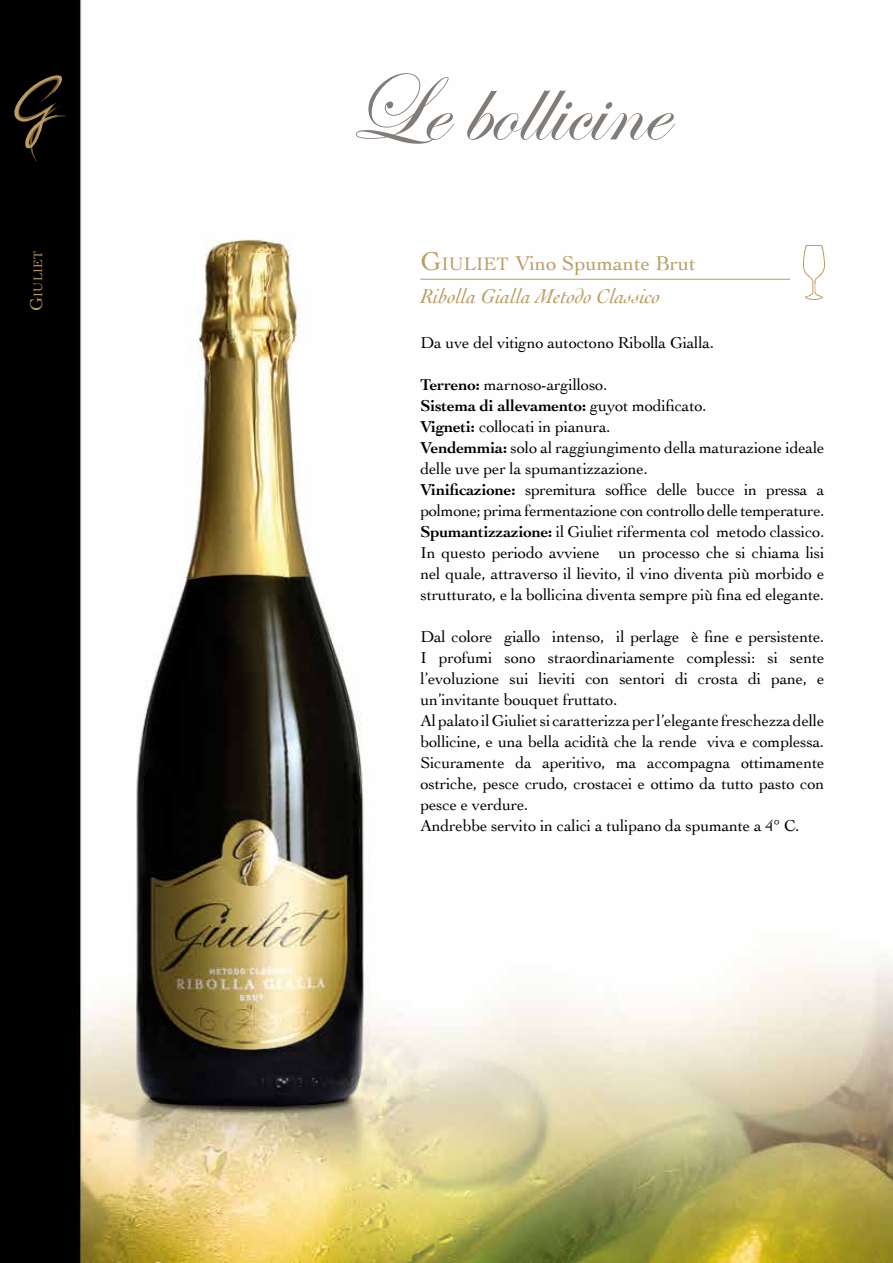
<style>
.page{position:relative;width:893px;height:1263px;background:#fff}
.page>*{position:absolute;margin:0;border:0;box-sizing:border-box;transform-origin:0 0}
.t1{font:97.5px "Edwardian Script ITC";color:#827c78}
.t2{font:italic 21px/33px "Cochin";color:#bb9d63}
.t3{font:16.5px/21px "Cochin";letter-spacing:-.01em;color:#000}
.t4{font:12.6px "Cochin";letter-spacing:.015em;color:#bb9d63}
.s1{font-size:18px}
.s2{font-style:normal;font-size:27px}
.s3{font-style:normal;font-size:18.9px}
.s4{font-style:normal}
.s5{font-weight:700}
</style>
<div class="page">
<img style="left:0;top:0;width:893px;height:1263px">
<hr style="left:420px;top:279px;width:370px;height:1px;background:#bb9d63">
<img style="left:803px;top:246px;width:21px;height:54px">
<div style="left:16px;top:75px;width:58px;height:91px;background:#000"></div>
<img style="left:15px;top:75px;width:48px;height:74px">
<h1 class="t1" style="left:347px;top:56px;width:320px">Le bollicine</h1>
<p class="t4" style="left:30px;top:311px;width:61px;rotate:-90deg"><span class="s1">G</span>iuliet</p>
<p class="t2" style="left:420px;top:246px;width:277px"><span class="s2">G</span><span class="s3">iuliet</span> <span class="s4">Vino Spumante Brut<br></span>Ribolla Gialla Metodo Classico</p>
<p class="t3" style="left:420px;top:331px;width:295px">Da uve del vitigno autoctono Ribolla Gialla.</p>
<p class="t3" style="left:420px;top:373px;width:406px"><span class="s5">Terreno:</span> marnoso-argilloso.<br><span class="s5">Sistema di allevamento:</span> guyot modificato.<br><span class="s5">Vigneti:</span> collocati in pianura.<br><span class="s5">Vendemmia:</span> solo al raggiungimento della maturazione ideale delle uve per la spumantizzazione.<br><span class="s5">Vinificazione:</span> spremitura soffice delle bucce in pressa a polmone; prima fermentazione con controllo delle temperature.<br><span class="s5">Spumantizzazione:</span> il Giuliet rifermenta col metodo classico.<br>In questo periodo avviene un processo che si chiama lisi nel quale, attraverso il lievito, il vino diventa più morbido e strutturato, e la bollicina diventa sempre più fina ed elegante.</p>
<p class="t3" style="left:420px;top:625px;width:405px">Dal colore giallo intenso, il perlage è fine e persistente.<br>I profumi sono straordinariamente complessi: si sente l’evoluzione sui lieviti con sentori di crosta di pane, e un’invitante bouquet fruttato.<br>Al palato il Giuliet si caratterizza per l’elegante freschezza delle bollicine, e una bella acidità che la rende viva e complessa.<br>Sicuramente da aperitivo, ma accompagna ottimamente ostriche, pesce crudo, crostacei e ottimo da tutto pasto con pesce e verdure.<br>Andrebbe servito in calici a tulipano da spumante a 4° C.</p>
</div>
